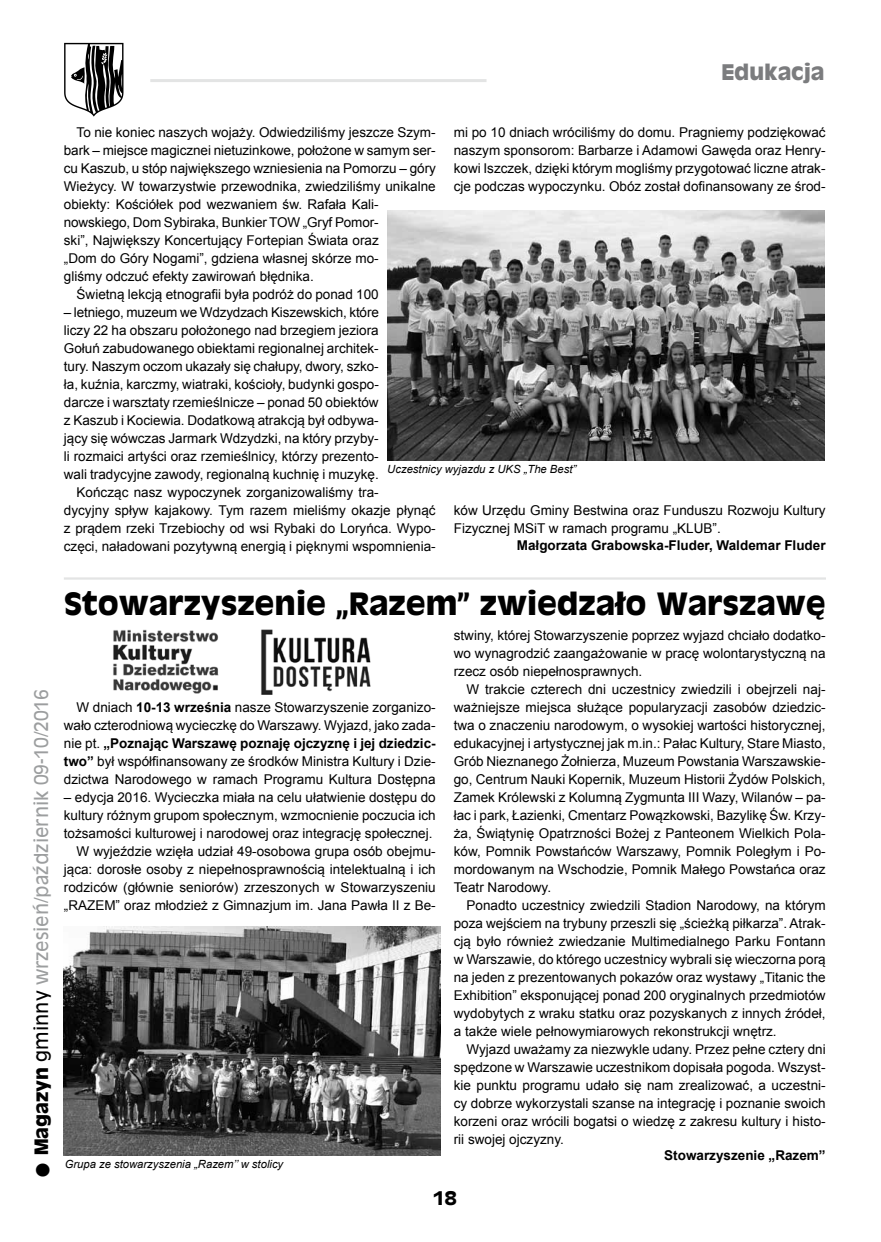
<style>
.page{position:relative;width:881px;height:1242px;background:#fff}
.page>*{position:absolute;margin:0;border:0;box-sizing:border-box;transform-origin:0 0}
.t1{font:700 30px "Antique Olive";color:#000}
.t2{font:700 21px "Antique Olive";color:#7b7c7e}
.t3{font:18px "Antique Olive";color:#9c9e9f}
.t4{font:700 18px "Antique Olive";color:#000}
.t5{font:13.5px/18px "Arial";color:#000;text-align:justify}
.t6{font:700 13.5px "Arial";color:#000}
.t7{font:italic 11.25px "Arial";color:#000}
.s1{font-weight:700;font-size:36px;color:#000}
.s2{font-weight:700;color:#000}
.s3{color:#000}
.s4{font-weight:700}
</style>
<div class="page">
<hr style="left:150px;top:79px;width:336px;height:3px;background:#e3e4e4">
<svg style="left:64px;top:43px;width:59px;height:74px"></svg>
<img style="left:387px;top:211px;width:436px;height:249px">
<img style="left:64px;top:926px;width:376px;height:229px">
<hr style="left:64px;top:577px;width:761px;height:2px;background:#e3e4e4">
<img style="left:113px;top:630px;width:258px;height:64px">
<h2 class="t2" style="left:721px;top:58px;width:104px">Edukacja</h2>
<p class="t5" style="left:77px;top:124px;width:360px">To nie koniec naszych wojaży. Odwiedziliśmy jeszcze Szym-</p>
<p class="t5" style="left:64px;top:142px;width:373px">bark – miejsce magicznei nietuzinkowe, położone w samym ser-</p>
<p class="t5" style="left:64px;top:160px;width:373px">cu Kaszub, u stóp największego wzniesienia na Pomorzu – góry</p>
<p class="t5" style="left:64px;top:178px;width:373px">Wieżycy. W towarzystwie przewodnika, zwiedziliśmy unikalne</p>
<p class="t5" style="left:64px;top:196px;width:316px">obiekty: Kościółek pod wezwaniem św. Rafała Kali-</p>
<p class="t5" style="left:64px;top:214px;width:316px">nowskiego, Dom Sybiraka, Bunkier TOW „Gryf Pomor-</p>
<p class="t5" style="left:64px;top:232px;width:316px">ski”, Największy Koncertujący Fortepian Świata oraz</p>
<p class="t5" style="left:64px;top:250px;width:316px">„Dom do Góry Nogami”, gdziena własnej skórze mo-</p>
<p class="t5" style="left:64px;top:268px;width:251px">gliśmy odczuć efekty zawirowań błędnika.</p>
<p class="t5" style="left:77px;top:286px;width:303px">Świetną lekcją etnografii była podróż do ponad 100</p>
<p class="t5" style="left:64px;top:304px;width:316px">– letniego, muzeum we Wdzydzach Kiszewskich, które</p>
<p class="t5" style="left:64px;top:322px;width:316px">liczy 22 ha obszaru położonego nad brzegiem jeziora</p>
<p class="t5" style="left:64px;top:340px;width:316px">Gołuń zabudowanego obiektami regionalnej architek-</p>
<p class="t5" style="left:64px;top:358px;width:316px">tury. Naszym oczom ukazały się chałupy, dwory, szko-</p>
<p class="t5" style="left:64px;top:376px;width:316px">ła, kuźnia, karczmy, wiatraki, kościoły, budynki gospo-</p>
<p class="t5" style="left:64px;top:394px;width:316px">darcze i warsztaty rzemieślnicze – ponad 50 obiektów</p>
<p class="t5" style="left:64px;top:412px;width:316px">z Kaszub i Kociewia. Dodatkową atrakcją był odbywa-</p>
<p class="t5" style="left:64px;top:430px;width:316px">jący się wówczas Jarmark Wdzydzki, na który przyby-</p>
<p class="t5" style="left:64px;top:448px;width:316px">li rozmaici artyści oraz rzemieślnicy, którzy prezento-</p>
<p class="t5" style="left:64px;top:466px;width:316px">wali tradycyjne zawody, regionalną kuchnię i muzykę.</p>
<p class="t5" style="left:77px;top:484px;width:303px">Kończąc nasz wypoczynek zorganizowaliśmy tra-</p>
<p class="t5" style="left:64px;top:502px;width:373px">dycyjny spływ kajakowy. Tym razem mieliśmy okazje płynąć</p>
<p class="t5" style="left:64px;top:520px;width:373px">z prądem rzeki Trzebiochy od wsi Rybaki do Loryńca. Wypo-</p>
<p class="t5" style="left:64px;top:538px;width:373px">częci, naładowani pozytywną energią i pięknymi wspomnienia-</p>
<p class="t5" style="left:453px;top:124px;width:373px">mi po 10 dniach wróciliśmy do domu. Pragniemy podziękować naszym sponsorom: Barbarze i Adamowi Gawęda oraz Henry&shy;kowi Iszczek, dzięki którym mogliśmy przygotować liczne atrak&shy;cje podczas wypoczynku. Obóz został dofinansowany ze środ-</p>
<p class="t7" style="left:387px;top:462px;width:190px">Uczestnicy wyjazdu z UKS „The Best”</p>
<p class="t5" style="left:453px;top:502px;width:373px">ków Urzędu Gminy Bestwina oraz Funduszu Rozwoju Kultury<br>Fizycznej MSiT w ramach programu „KLUB”.</p>
<p class="t6" style="left:516px;top:536px;width:310px">Małgorzata Grabowska-Fluder, Waldemar Fluder</p>
<h3 class="t3" style="left:30px;top:1179px;width:491px;rotate:-90deg"><span class="s1">•</span> <span class="s2">Magazyn</span> <span class="s3">gminny</span> wrzesień/październik 09-10/2016</h3>
<h1 class="t1" style="left:64px;top:583px;width:762px">Stowarzyszenie „Razem” zwiedzało Warszawę</h1>
<p class="t5" style="left:64px;top:698px;width:373px;text-indent:13px">W dniach <span class="s4">10‑13 września</span> nasze Stowarzyszenie zorganizo&shy;wało czterodniową wycieczkę do Warszawy. Wyjazd, jako zada&shy;nie pt. <span class="s4">„Poznając Warszawę poznaję ojczyznę i jej dziedzic&shy;two”</span> był współfinansowany ze środków Ministra Kultury i Dzie&shy;dzictwa Narodowego w ramach Programu Kultura Dostępna</p>
<p class="t5" style="left:64px;top:788px;width:373px;text-align:right">– edycja 2016. Wycieczka miała na celu ułatwienie dostępu do kultury różnym grupom społecznym, wzmocnienie poczucia ich tożsamości kulturowej i narodowej oraz integrację społecznej.<br>W wyjeździe wzięła udział 49-osobowa grupa osób obejmu&shy;jąca: dorosłe osoby z niepełnosprawnością intelektualną i ich rodziców (głównie seniorów) zrzeszonych w Stowarzyszeniu „RAZEM” oraz młodzież z Gimnazjum im. Jana Pawła II z Be-</p>
<p class="t7" style="left:65px;top:1156px;width:220px">Grupa ze stowarzyszenia „Razem’’ w stolicy</p>
<p class="t5" style="left:453px;top:626px;width:373px">stwiny, której Stowarzyszenie poprzez wyjazd chciało dodatko&shy;wo wynagrodzić zaangażowanie w pracę wolontarystyczną na rzecz osób niepełnosprawnych.</p>
<p class="t5" style="left:453px;top:680px;width:373px;text-indent:13px">W trakcie czterech dni uczestnicy zwiedzili i obejrzeli naj&shy;ważniejsze miejsca służące popularyzacji zasobów dziedzic&shy;twa o znaczeniu narodowym, o wysokiej wartości historycznej, edukacyjnej i artystycznej jak m.in.: Pałac Kultury, Stare Miasto, Grób Nieznanego Żołnierza, Muzeum Powstania Warszawskie&shy;go, Centrum Nauki Kopernik, Muzeum Historii Żydów Polskich, Zamek Królewski z Kolumną Zygmunta III Wazy, Wilanów – pa&shy;łac i park, Łazienki, Cmentarz Powązkowski, Bazylikę Św. Krzy&shy;ża, Świątynię Opatrzności Bożej z Panteonem Wielkich Pola&shy;ków, Pomnik Powstańców Warszawy, Pomnik Poległym i Po&shy;mordowanym na Wschodzie, Pomnik Małego Powstańca oraz Teatr Narodowy.</p>
<p class="t5" style="left:453px;top:896px;width:373px;text-indent:13px">Ponadto uczestnicy zwiedzili Stadion Narodowy, na którym poza wejściem na trybuny przeszli się „ścieżką piłkarza”. Atrak&shy;cją było również zwiedzanie Multimedialnego Parku Fontann w Warszawie, do którego uczestnicy wybrali się wieczorna porą na jeden z prezentowanych pokazów oraz wystawy „Titanic the Exhibition” eksponującej ponad 200 oryginalnych przedmiotów wydobytych z wraku statku oraz pozyskanych z innych źródeł, a także wiele pełnowymiarowych rekonstrukcji wnętrz.</p>
<p class="t5" style="left:453px;top:1040px;width:373px;text-indent:13px">Wyjazd uważamy za niezwykle udany. Przez pełne cztery dni spędzone w Warszawie uczestnikom dopisała pogoda. Wszyst&shy;kie punktu programu udało się nam zrealizować, a uczestni&shy;cy dobrze wykorzystali szanse na integrację i poznanie swoich korzeni oraz wrócili bogatsi o wiedzę z zakresu kultury i histo&shy;rii swojej ojczyzny.</p>
<p class="t6" style="left:664px;top:1146px;width:163px">Stowarzyszenie „Razem”</p>
<h3 class="t4" style="left:432px;top:1186px;width:25px">18</h3>
</div>
